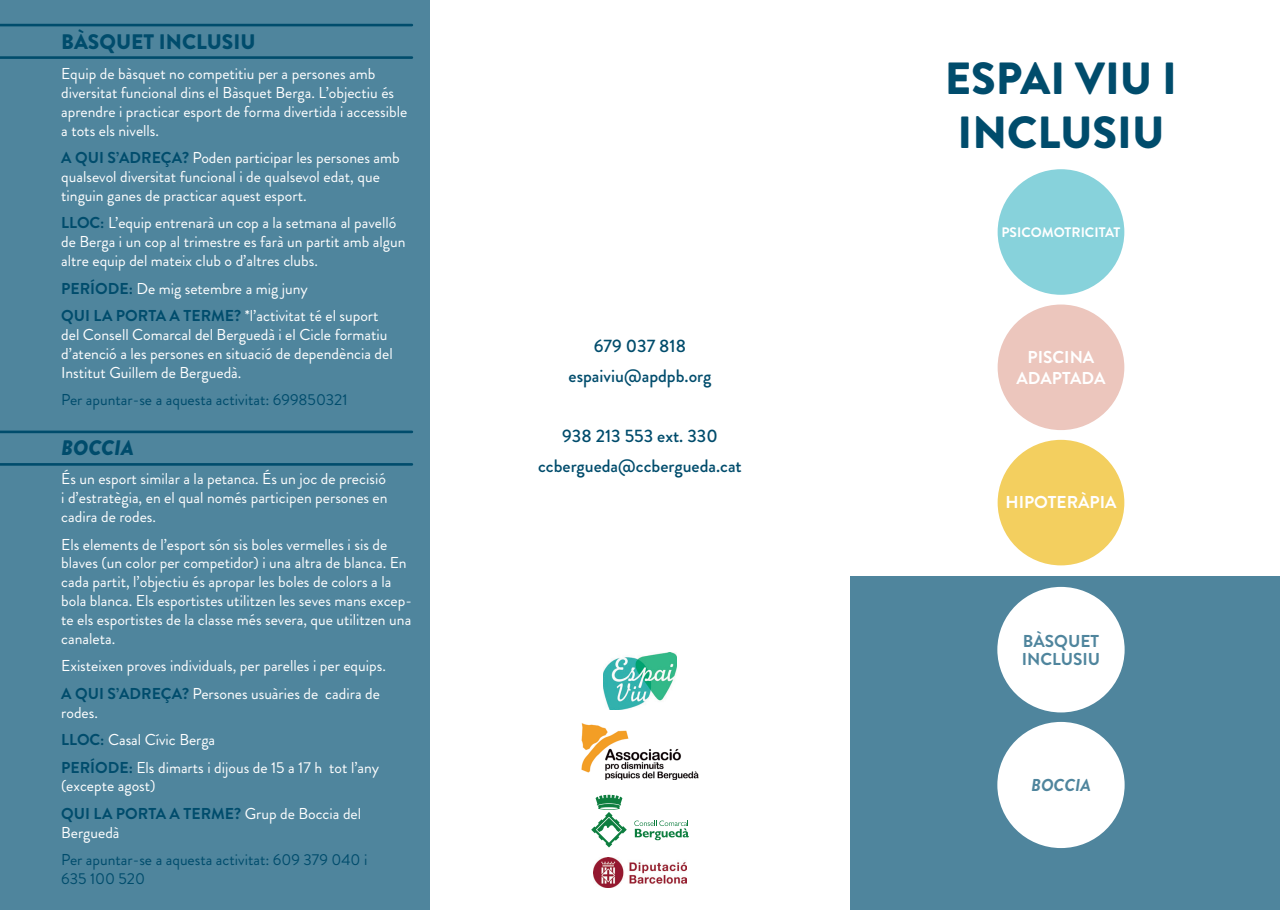
<style>
.page{position:relative;width:1280px;height:910px;background:#fff}
.page>*{position:absolute;margin:0;border:0;box-sizing:border-box;transform-origin:0 0}
.t1{font:900 45px/54px "Brandon Grotesque";color:#004c6c}
.t2{font:900 21px "Brandon Grotesque";color:#004c6c}
.t3{font:italic 900 21px "Brandon Grotesque";color:#004c6c}
.t4{font:500 18px/30.2px "Brandon Grotesque";color:#004c6c;text-align:center}
.t5{font:700 17.25px/20.5px "Brandon Grotesque";color:#fff;text-align:center}
.t6{font:700 17.25px/17.9px "Brandon Grotesque";color:#4f859d}
.t7{font:italic 700 17.25px "Brandon Grotesque";color:#4f859d}
.t8{font:15.75px/18.9px "Brandon Grotesque";color:#fff}
.t9{font:15.75px/18.9px "Brandon Grotesque";color:#004c6c}
.t10{font:700 13.8px "Brandon Grotesque";color:#fff}
.s1{font-weight:700;color:#004c6c}
</style>
<div class="page">
<div style="left:0;top:0;width:429px;height:910px;background:#4f859d"></div>
<img style="left:603px;top:653px;width:74px;height:57px">
<img style="left:581px;top:723px;width:118px;height:57px">
<svg style="left:591px;top:795px;width:36px;height:52px"></svg>
<svg style="left:634px;top:820px;width:55px;height:20px"></svg>
<div style="left:850px;top:577px;width:430px;height:333px;background:#4f859d"></div>
<div style="left:998px;top:440px;width:126px;height:125px;background:#f3cf5f;border-radius:50%"></div>
<div style="left:998px;top:305px;width:126px;height:125px;background:#ecc6bd;border-radius:50%"></div>
<div style="left:999px;top:588px;width:124px;height:123px;background:#fff;border-radius:50%"></div>
<div style="left:997px;top:587px;width:127px;height:125px;border:3px solid #fff;border-radius:50%"></div>
<hr style="left:0;top:56px;width:412px;height:3px;background:#004c6c">
<hr style="left:0;top:463px;width:412px;height:3px;background:#004c6c">
<hr style="left:0;top:24px;width:412px;height:2px;background:#004c6c">
<hr style="left:0;top:431px;width:412px;height:2px;background:#004c6c">
<div style="left:998px;top:169px;width:126px;height:126px;background:#87d2db;border-radius:50%"></div>
<div style="left:999px;top:723px;width:124px;height:123px;background:#fff;border-radius:50%"></div>
<div style="left:997px;top:722px;width:127px;height:126px;border:3px solid #fff;border-radius:50%"></div>
<img style="left:593px;top:857px;width:94px;height:30px">
<h2 class="t2" style="left:61px;top:27px;width:196px">BÀSQUET INCLUSIU</h2>
<p class="t8" style="left:61px;top:64px;width:348px">Equip de bàsquet no competitiu per a persones amb diversitat funcional dins el Bàsquet Berga. L’objectiu és aprendre i practicar esport de forma divertida i accessible a tots els nivells.</p>
<p class="t8" style="left:61px;top:149px;width:340px"><span class="s1">A QUI S’ADREÇA?</span> Poden participar les persones amb qualsevol diversitat funcional i de qualsevol edat, que tinguin ganes de practicar aquest esport.</p>
<p class="t8" style="left:61px;top:214px;width:346px"><span class="s1">LLOC:</span> L’equip entrenarà un cop a la setmana al pavelló de Berga i un cop al trimestre es farà un partit amb algun altre equip del mateix club o d’altres clubs.</p>
<p class="t8" style="left:61px;top:275px;width:319px;line-height:27.5px"><span class="s1">PERÍODE:</span> De mig setembre a mig juny<br><span class="s1">QUI LA PORTA A TERME?</span> *l’activitat té el suport</p>
<p class="t8" style="left:61px;top:325px;width:333px">del Consell Comarcal del Berguedà i el Cicle formatiu d’atenció a les persones en situació de dependència del<br>Institut Guillem de Berguedà.</p>
<p class="t9" style="left:61px;top:390px;width:288px">Per apuntar-se a aquesta activitat: 699850321</p>
<h2 class="t3" style="left:61px;top:433px;width:74px">BOCCIA</h2>
<p class="t8" style="left:61px;top:470px;width:328px;text-align:justify">És un esport similar a la petanca. És un joc de precisió i d’estratègia, en el qual només participen persones en cadira de rodes.</p>
<p class="t8" style="left:61px;top:535px;width:352px">Els elements de l’esport són sis boles vermelles i sis de blaves (un color per competidor) i una altra de blanca. En cada partit, l’objectiu és apropar les boles de colors a la bola blanca. Els esportistes utilitzen les seves mans excep&shy;te els esportistes de la classe més severa, que utilitzen una canaleta.</p>
<p class="t8" style="left:61px;top:652px;width:326px;line-height:27.5px">Existeixen proves individuals, per parelles i per equips.<br><span class="s1">A QUI S’ADREÇA?</span> Persones usuàries de cadira de</p>
<p class="t8" style="left:61px;top:699px;width:320px;line-height:27.5px">rodes.<br><span class="s1">LLOC:</span> Casal Cívic Berga<br><span class="s1">PERÍODE:</span> Els dimarts i dijous de 15 a 17 h tot l’any</p>
<p class="t8" style="left:61px;top:772px;width:301px;line-height:27.5px">(excepte agost)<br><span class="s1">QUI LA PORTA A TERME?</span> Grup de Boccia del</p>
<p class="t8" style="left:61px;top:823px;width:60px">Berguedà</p>
<p class="t9" style="left:61px;top:850px;width:308px">Per apuntar-se a aquesta activitat: 609 379 040 i<br>635 100 520</p>
<p class="t4" style="left:569px;top:331px;width:144px">679 037 818 espaiviu@apdpb.org</p>
<p class="t4" style="left:538px;top:421px;width:205px">938 213 553 ext. 330 ccbergueda@ccbergueda.cat</p>
<h1 class="t1" style="left:945px;top:52px;width:234px">ESPAI VIU I<br>INCLUSIU</h1>
<p class="t10" style="left:1001px;top:222px;width:121px">PSICOMOTRICITAT</p>
<p class="t5" style="left:1016px;top:347px;width:90px">PISCINA<br>ADAPTADA</p>
<p class="t5" style="left:1005px;top:492px;width:113px">HIPOTERÀPIA</p>
<p class="t6" style="left:1022px;top:632px;width:80px">BÀSQUET<br>INCLUSIU</p>
<p class="t7" style="left:1031px;top:773px;width:61px">BOCCIA</p>
</div>
